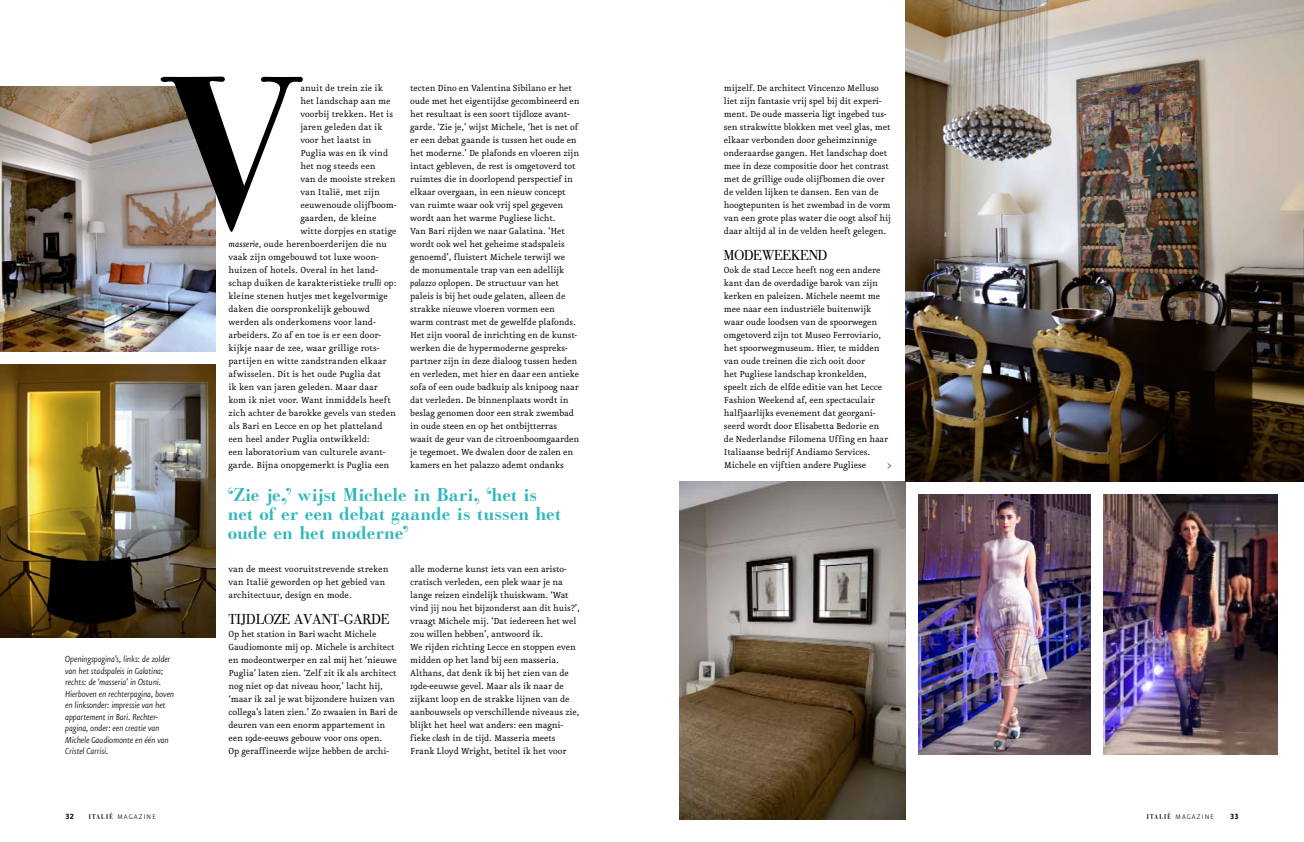
<style>
.page{position:relative;width:1304px;height:842px;background:#fff}
.page>*{position:absolute;margin:0;border:0;box-sizing:border-box;transform-origin:0 0}
.t1{font:700 208.8px "Bodoni Classic Ad";color:#000}
.t2{font:700 18px/19px "Bodoni Classic Ad";letter-spacing:-.025em;color:#2fb7bc}
.t3{font:14px "Bodoni Classic Ad Roman";color:#000}
.t4{font:300 11px "Eureka Sans";color:#000}
.t5{font:10.5px/13px "Eureka";letter-spacing:-.01em;color:#000}
.t6{font:italic 300 10.5px/11.5px "Eureka Sans";letter-spacing:-.02em;color:#000}
.t7{font:9px "Eureka Sans Bold Caps";color:#000}
.t8{font:8px "Eureka Sans Light Caps";letter-spacing:.15em;color:#000}
.s1{font-style:italic}
.s2{font-family:"Bauer Bodoni";font-weight:700;font-size:7px}
</style>
<div class="page">
<img style="left:0;top:86px;width:215px;height:265px">
<div style="left:186px;top:65px;width:42px;height:47px;background:#fff"></div>
<img style="left:680px;top:481px;width:226px;height:338px">
<img style="left:0;top:364px;width:215px;height:273px">
<img style="left:906px;top:0;width:398px;height:481px">
<img style="left:919px;top:494px;width:171px;height:260px">
<img style="left:1104px;top:494px;width:173px;height:260px">
<h1 class="t1" style="left:163px;top:26px;width:146px">V</h1>
<p class="t5" style="left:300px;top:82px;width:84px">anuit de trein zie ik</p>
<p class="t5" style="left:300px;top:95px;width:92px">het landschap aan me</p>
<p class="t5" style="left:300px;top:108px;width:94px">voorbij trekken. Het is</p>
<p class="t5" style="left:300px;top:121px;width:84px">jaren geleden dat ik</p>
<p class="t5" style="left:300px;top:134px;width:72px">voor het laatst in</p>
<p class="t5" style="left:300px;top:147px;width:89px">Puglia was en ik vind</p>
<p class="t5" style="left:300px;top:160px;width:77px">het nog steeds een</p>
<p class="t5" style="left:300px;top:173px;width:97px">van de mooiste streken</p>
<p class="t5" style="left:300px;top:186px;width:81px">van Italië, met zijn</p>
<p class="t5" style="left:300px;top:199px;width:98px">eeuwenoude olijfboom-</p>
<p class="t5" style="left:300px;top:212px;width:78px">gaarden, de kleine</p>
<p class="t5" style="left:300px;top:225px;width:98px">witte dorpjes en statige</p>
<p class="t5" style="left:228px;top:238px;width:160px"><span class="s1">masserie</span>, oude herenboerderijen die nu</p>
<p class="t5" style="left:228px;top:251px;width:152px">vaak zijn omgebouwd tot luxe woon-</p>
<p class="t5" style="left:228px;top:264px;width:151px">huizen of hotels. Overal in het land-</p>
<p class="t5" style="left:228px;top:277px;width:170px">schap duiken de karakteristieke <span class="s1">trulli</span> op:</p>
<p class="t5" style="left:228px;top:290px;width:161px">kleine stenen hutjes met kegelvormige</p>
<p class="t5" style="left:228px;top:303px;width:143px">daken die oorspronkelijk gebouwd</p>
<p class="t5" style="left:228px;top:316px;width:149px">werden als onderkomens voor land-</p>
<p class="t5" style="left:228px;top:329px;width:154px">arbeiders. Zo af en toe is er een door-</p>
<p class="t5" style="left:228px;top:342px;width:152px">kijkje naar de zee, waar grillige rots-</p>
<p class="t5" style="left:228px;top:355px;width:159px">partijen en witte zandstranden elkaar</p>
<p class="t5" style="left:228px;top:368px;width:154px">afwisselen. Dit is het oude Puglia dat</p>
<p class="t5" style="left:228px;top:381px;width:151px">ik ken van jaren geleden. Maar daar</p>
<p class="t5" style="left:228px;top:394px;width:164px">kom ik niet voor. Want inmiddels heeft</p>
<p class="t5" style="left:228px;top:407px;width:169px">zich achter de barokke gevels van steden</p>
<p class="t5" style="left:228px;top:420px;width:156px">als Bari en Lecce en op het platteland</p>
<p class="t5" style="left:228px;top:433px;width:143px">een heel ander Puglia ontwikkeld:</p>
<p class="t5" style="left:228px;top:446px;width:158px">een laboratorium van culturele avant-</p>
<p class="t5" style="left:228px;top:459px;width:162px">garde. Bijna onopgemerkt is Puglia een</p>
<p class="t5" style="left:410px;top:82px;width:171px">tecten Dino en Valentina Sibilano er het oude met het eigentijdse gecombineerd en het resultaat is een soort tijdloze avant&shy;garde. ‘Zie je,’ wijst Michele, ‘het is net of er een debat gaande is tussen het oude en het moderne.’ De plafonds en vloeren zijn intact gebleven, de rest is omgetoverd tot ruimtes die in doorlopend perspectief in elkaar overgaan, in een nieuw concept van ruimte waar ook vrij spel gegeven wordt aan het warme Pugliese licht.<br>Van Bari rijden we naar Galatina. ‘Het wordt ook wel het geheime stadspaleis genoemd’, fluistert Michele terwijl we<br>de monumentale trap van een adellijk <span class="s1">palazzo</span> oplopen. De structuur van het paleis is bij het oude gelaten, alleen de strakke nieuwe vloeren vormen een warm contrast met de gewelfde plafonds.<br>Het zijn vooral de inrichting en de kunst&shy;werken die de hypermoderne gespreks&shy;partner zijn in deze dialoog tussen heden en verleden, met hier en daar een antieke sofa of een oude badkuip als knipoog naar dat verleden. De binnenplaats wordt in beslag genomen door een strak zwembad in oude steen en op het ontbijtterras waait de geur van de citroenboomgaarden je tegemoet. We dwalen door de zalen en kamers en het palazzo ademt ondanks</p>
<p class="t6" style="left:65px;top:654px;width:111px">Openingspagina’s, links: de zolder van het stadspaleis in Galatina; rechts: de ‘masseria’ in Ostuni.<br>Hierboven en rechterpagina, boven en linksonder: impressie van het appartement in Bari. Rechter&shy;pagina, onder: een creatie van<br>Michele Gaudiomonte en één van<br>Cristel Carrisi.</p>
<h2 class="t2" style="left:228px;top:485px;width:335px">‘Zie je,’ wijst Michele in Bari, ‘het is net of er een debat gaande is tussen het oude en het moderne’</h2>
<p class="t5" style="left:228px;top:563px;width:161px">van de meest vooruitstrevende streken van Italië geworden op het gebied van architectuur, design en mode.</p>
<h3 class="t3" style="left:229px;top:610px;width:163px">TIJDLOZE AVANT-GARDE</h3>
<p class="t5" style="left:229px;top:628px;width:171px">Op het station in Bari wacht Michele Gaudiomonte mij op. Michele is architect en modeontwerper en zal mij het ‘nieuwe Puglia’ laten zien. ‘Zelf zit ik als architect nog niet op dat niveau hoor,’ lacht hij, ‘maar ik zal je wat bijzondere huizen van collega’s laten zien.’ Zo zwaaien in Bari de deuren van een enorm appartement in een 19de-eeuws gebouw voor ons open.<br>Op geraffineerde wijze hebben de archi-</p>
<p class="t5" style="left:410px;top:563px;width:171px">alle moderne kunst iets van een aristo&shy;cratisch verleden, een plek waar je na lange reizen eindelijk thuiskwam. ‘Wat vind jij nou het bijzonderst aan dit huis?’, vraagt Michele mij. ‘Dat iedereen het wel zou willen hebben’, antwoord ik.<br>We rijden richting Lecce en stoppen even midden op het land bij een masseria.<br>Althans, dat denk ik bij het zien van de 19de-eeuwse gevel. Maar als ik naar de zijkant loop en de strakke lijnen van de aanbouwsels op verschillende niveaus zie, blijkt het heel wat anders: een magni&shy;fieke <span class="s1">clash</span> in de tijd. Masseria meets Frank Lloyd Wright, betitel ik het voor</p>
<p class="t5" style="left:724px;top:82px;width:169px">mijzelf. De architect Vincenzo Melluso liet zijn fantasie vrij spel bij dit experi&shy;ment. De oude masseria ligt ingebed tus&shy;sen strakwitte blokken met veel glas, met elkaar verbonden door geheimzinnige onderaardse gangen. Het landschap doet mee in deze compositie door het contrast met de grillige oude olijfbomen die over de velden lijken te dansen. Een van de hoogtepunten is het zwembad in de vorm van een grote plas water die oogt alsof hij daar altijd al in de velden heeft gelegen.</p>
<h3 class="t3" style="left:724px;top:246px;width:105px">MODEWEEKEND</h3>
<p class="t5" style="left:724px;top:264px;width:166px">Ook de stad Lecce heeft nog een andere kant dan de overdadige barok van zijn kerken en paleizen. Michele neemt me mee naar een industriële buitenwijk waar oude loodsen van de spoorwegen omgetoverd zijn tot Museo Ferroviario, het spoorwegmuseum. Hier, te midden van oude treinen die zich ooit door<br>het Pugliese landschap kronkelden, speelt zich de elfde editie van het Lecce Fashion Weekend af, een spectaculair halfjaarlijks evenement dat georgani&shy;seerd wordt door Elisabetta Bedorie en de Nederlandse Filomena Uffing en haar Italiaanse bedrijf Andiamo Services.<br>Michele en vijftien andere Pugliese</p>
<p class="t4" style="left:888px;top:460px;width:5px">&gt;</p>
<p class="t7" style="left:65px;top:812px;width:10px">32</p>
<p class="t8" style="left:89px;top:813px;width:69px"><span class="s2">italië</span> magazine</p>
<p class="t8" style="left:1147px;top:813px;width:69px"><span class="s2">italië</span> magazine</p>
<p class="t7" style="left:1230px;top:812px;width:11px">33</p>
</div>
